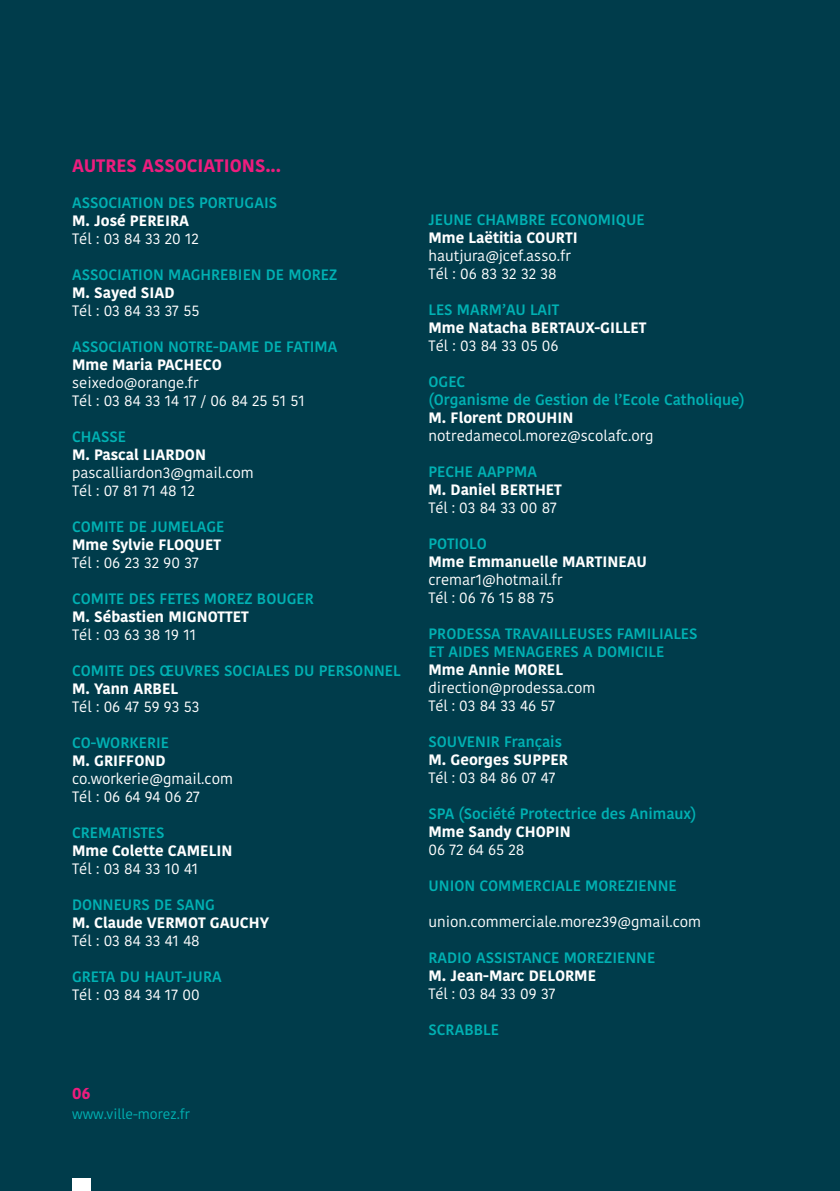
<style>
.page{position:relative;width:840px;height:1191px;background:#fff}
.page>*{position:absolute;margin:0;border:0;box-sizing:border-box;transform-origin:0 0}
.t1{font:700 18px "Kohinoor Devanagari";color:#ed1d7e}
.t2{font:700 16px "Kohinoor Devanagari";color:#ed1d7e}
.t3{font:600 15px/18px "Kohinoor Devanagari";color:#00b1b3}
.t4{font:15px "Kohinoor Devanagari";color:#fff}
.t5{font:700 15px "Kohinoor Devanagari";color:#fff}
.t6{font:14px "Kohinoor Devanagari";color:#00b1b3}
.s1{font-weight:700;color:#fff}
.s2{font-weight:400;color:#fff}
</style>
<div class="page">
<hr style="left:839px;top:0;width:1px;height:1191px;background:#00b1b3">
<div style="left:0;top:0;width:839px;height:1191px;background:#003c4b"></div>
<div style="left:72px;top:1178px;width:18px;height:13px;background:#fff"></div>
<p class="t1" style="left:72px;top:150px;width:210px">AUTRES ASSOCIATIONS...</p>
<p class="t3" style="left:72px;top:194px;width:206px">ASSOCIATION DES PORTUGAIS</p>
<p class="t5" style="left:72px;top:207px;width:119px">M. José PEREIRA</p>
<p class="t4" style="left:72px;top:230px;width:128px">Tél : 03 84 33 20 12</p>
<p class="t3" style="left:72px;top:266px;width:266px">ASSOCIATION MAGHREBIEN DE MOREZ</p>
<p class="t5" style="left:72px;top:279px;width:104px">M. Sayed SIAD</p>
<p class="t4" style="left:72px;top:302px;width:129px">Tél : 03 84 33 37 55</p>
<p class="t3" style="left:72px;top:338px;width:267px">ASSOCIATION NOTRE-DAME DE FATIMA</p>
<p class="t5" style="left:72px;top:351px;width:151px">Mme Maria PACHECO</p>
<p class="t4" style="left:72px;top:374px;width:128px">seixedo@orange.fr</p>
<p class="t4" style="left:72px;top:392px;width:234px">Tél : 03 84 33 14 17 / 06 84 25 51 51</p>
<p class="t3" style="left:72px;top:428px;width:55px">CHASSE</p>
<p class="t5" style="left:72px;top:441px;width:135px">M. Pascal LIARDON</p>
<p class="t4" style="left:72px;top:464px;width:183px">pascalliardon3@gmail.com</p>
<p class="t4" style="left:72px;top:482px;width:124px">Tél : 07 81 71 48 12</p>
<p class="t3" style="left:72px;top:518px;width:154px">COMITE DE JUMELAGE</p>
<p class="t5" style="left:72px;top:531px;width:150px">Mme Sylvie FLOQUET</p>
<p class="t4" style="left:72px;top:554px;width:128px">Tél : 06 23 32 90 37</p>
<p class="t3" style="left:72px;top:590px;width:243px">COMITE DES FETES MOREZ BOUGER</p>
<p class="t5" style="left:72px;top:603px;width:178px">M. Sébastien MIGNOTTET</p>
<p class="t4" style="left:72px;top:626px;width:126px">Tél : 03 63 38 19 11</p>
<p class="t3" style="left:72px;top:662px;width:330px">COMITE DES ŒUVRES SOCIALES DU PERSONNEL<br><span class="s1">M. Yann ARBEL</span></p>
<p class="t4" style="left:72px;top:698px;width:129px">Tél : 06 47 59 93 53</p>
<p class="t3" style="left:72px;top:734px;width:98px">CO-WORKERIE</p>
<p class="t5" style="left:72px;top:747px;width:95px">M. GRIFFOND</p>
<p class="t4" style="left:72px;top:770px;width:162px">co.workerie@gmail.com</p>
<p class="t4" style="left:72px;top:788px;width:129px">Tél : 06 64 94 06 27</p>
<p class="t3" style="left:72px;top:824px;width:94px">CREMATISTES</p>
<p class="t5" style="left:72px;top:837px;width:162px">Mme Colette CAMELIN</p>
<p class="t4" style="left:72px;top:860px;width:128px">Tél : 03 84 33 10 41</p>
<p class="t3" style="left:72px;top:896px;width:144px">DONNEURS DE SANG</p>
<p class="t5" style="left:72px;top:909px;width:198px">M. Claude VERMOT GAUCHY</p>
<p class="t4" style="left:72px;top:932px;width:129px">Tél : 03 84 33 41 48</p>
<p class="t3" style="left:72px;top:968px;width:151px">GRETA DU HAUT-JURA<br><span class="s2">Tél : 03 84 34 17 00</span></p>
<p class="t2" style="left:72px;top:1079px;width:20px">06</p>
<p class="t6" style="left:72px;top:1106px;width:119px">www.ville-morez.fr</p>
<p class="t3" style="left:428px;top:211px;width:218px">JEUNE CHAMBRE ECONOMIQUE</p>
<p class="t5" style="left:428px;top:224px;width:150px">Mme Laëtitia COURTI</p>
<p class="t4" style="left:428px;top:247px;width:144px">hautjura@jcef.asso.fr</p>
<p class="t4" style="left:428px;top:265px;width:130px">Tél : 06 83 32 32 38</p>
<p class="t3" style="left:428px;top:301px;width:132px">LES MARM’AU LAIT</p>
<p class="t5" style="left:428px;top:314px;width:219px">Mme Natacha BERTAUX-GILLET</p>
<p class="t4" style="left:428px;top:337px;width:131px">Tél : 03 84 33 05 06</p>
<p class="t3" style="left:428px;top:373px;width:38px">OGEC</p>
<p class="t3" style="left:428px;top:391px;width:318px">(Organisme de Gestion de l’Ecole Catholique)</p>
<p class="t5" style="left:428px;top:404px;width:146px">M. Florent DROUHIN</p>
<p class="t4" style="left:428px;top:427px;width:226px">notredamecol.morez@scolafc.org</p>
<p class="t3" style="left:428px;top:463px;width:110px">PECHE AAPPMA</p>
<p class="t5" style="left:428px;top:476px;width:135px">M. Daniel BERTHET</p>
<p class="t4" style="left:428px;top:499px;width:130px">Tél : 03 84 33 00 87</p>
<p class="t3" style="left:428px;top:535px;width:60px">POTIOLO</p>
<p class="t5" style="left:428px;top:548px;width:220px">Mme Emmanuelle MARTINEAU</p>
<p class="t4" style="left:428px;top:571px;width:135px">cremar1@hotmail.fr</p>
<p class="t4" style="left:428px;top:589px;width:127px">Tél : 06 76 15 88 75</p>
<p class="t3" style="left:428px;top:625px;width:270px">PRODESSA TRAVAILLEUSES FAMILIALES</p>
<p class="t3" style="left:428px;top:643px;width:237px">ET AIDES MENAGERES A DOMICILE</p>
<p class="t5" style="left:428px;top:656px;width:136px">Mme Annie MOREL</p>
<p class="t4" style="left:428px;top:679px;width:168px">direction@prodessa.com</p>
<p class="t4" style="left:428px;top:697px;width:128px">Tél : 03 84 33 46 57</p>
<p class="t3" style="left:428px;top:733px;width:135px">SOUVENIR Français</p>
<p class="t5" style="left:428px;top:746px;width:141px">M. Georges SUPPER</p>
<p class="t4" style="left:428px;top:769px;width:129px">Tél : 03 84 86 07 47</p>
<p class="t3" style="left:428px;top:805px;width:269px">SPA (Société Protectrice des Animaux)</p>
<p class="t5" style="left:428px;top:818px;width:144px">Mme Sandy CHOPIN</p>
<p class="t4" style="left:428px;top:841px;width:97px">06 72 64 65 28</p>
<p class="t3" style="left:428px;top:877px;width:249px">UNION COMMERCIALE MOREZIENNE</p>
<p class="t4" style="left:428px;top:913px;width:274px">union.commerciale.morez39@gmail.com</p>
<p class="t3" style="left:428px;top:949px;width:228px">RADIO ASSISTANCE MOREZIENNE</p>
<p class="t5" style="left:428px;top:962px;width:169px">M. Jean-Marc DELORME</p>
<p class="t4" style="left:428px;top:985px;width:128px">Tél : 03 84 33 09 37</p>
<p class="t3" style="left:428px;top:1021px;width:72px">SCRABBLE</p>
</div>
